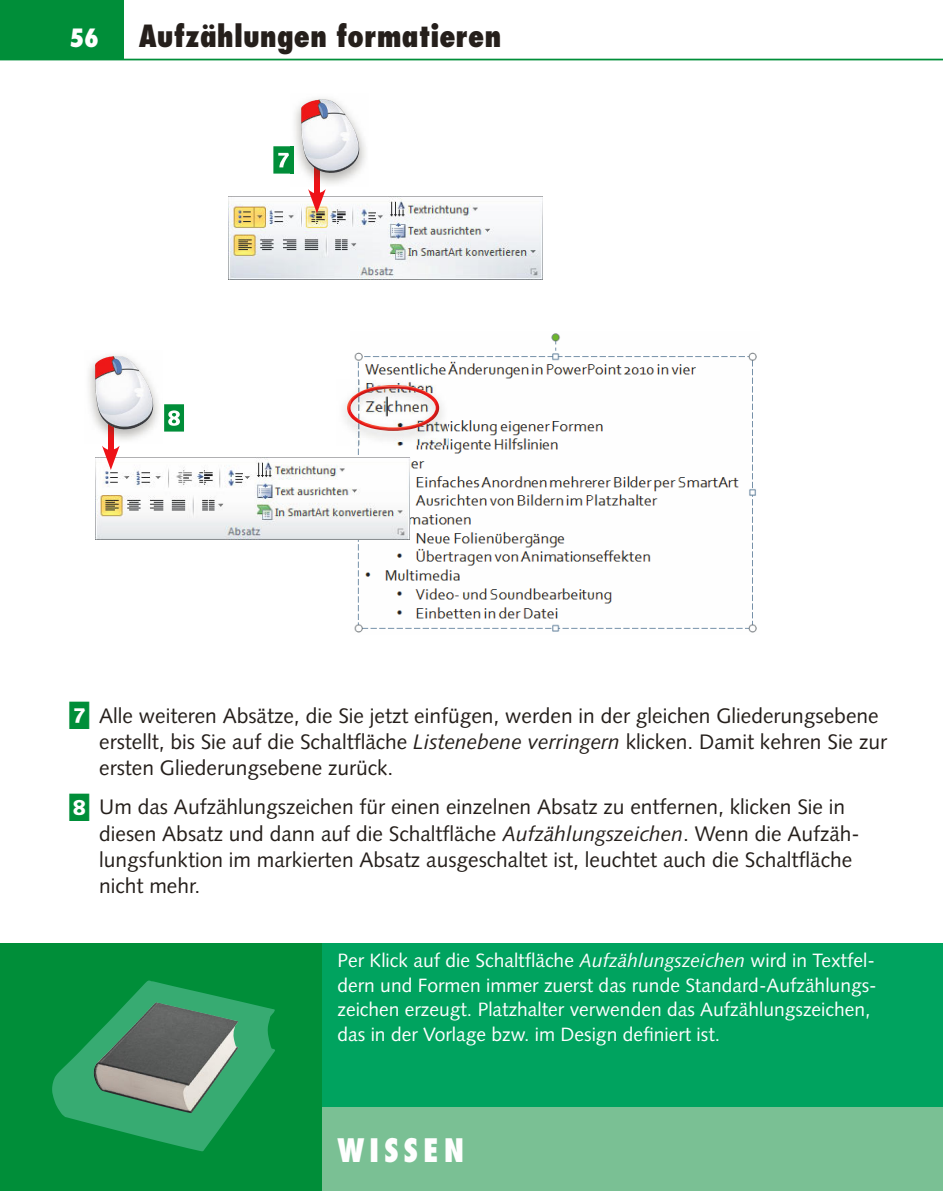
<style>
.page{position:relative;width:943px;height:1191px;background:#fff}
.page>*{position:absolute;margin:0;border:0;box-sizing:border-box;transform-origin:0 0}
.t1{font:800 condensed 31.5px "Futura";letter-spacing:.15em;color:#fefefe}
.t2{font:800 condensed 29.75px "Futura";color:#251f1b}
.t3{font:800 condensed 24.5px "Futura";color:#fefefe}
.t4{font:21px/26.2px "Syntax LT Std";color:#251f1b}
.t5{font:19.25px/24.5px "Syntax LT Std";color:#fefefe}
.s1{font-family:"Bfb numbers Normal";font-size:34.12px;color:#008e39}
.s2{font-style:italic}
</style>
<div class="page">
<div style="left:0;top:943px;width:322px;height:248px;background:#008e39"></div>
<div style="left:0;top:0;width:124px;height:60px;background:#008e39"></div>
<img style="left:52px;top:980px;width:223px;height:171px">
<img style="left:94px;top:1002px;width:144px;height:111px">
<hr style="left:0;top:59px;width:943px;height:1px;background:#008e39">
<svg style="left:164px;top:404px;width:20px;height:27px"></svg>
<svg style="left:273px;top:146px;width:18px;height:28px"></svg>
<div style="left:322px;top:1106px;width:621px;height:85px;background:#7ac094"></div>
<div style="left:322px;top:943px;width:621px;height:163px;background:#00a35f"></div>
<img style="left:229px;top:197px;width:313px;height:82px">
<img style="left:354px;top:333px;width:403px;height:300px">
<img style="left:95px;top:457px;width:314px;height:83px">
<img style="left:344px;top:380px;width:104px;height:65px">
<img style="left:375px;top:385px;width:36px;height:2px">
<img style="left:375px;top:429px;width:36px;height:2px">
<img style="left:347px;top:398px;width:4px;height:19px">
<img style="left:351px;top:387px;width:88px;height:42px">
<div style="left:314px;top:109px;width:5px;height:90px;background:#ee1217"></div>
<svg style="left:308px;top:189px;width:18px;height:24px"></svg>
<div style="left:108px;top:366px;width:5px;height:89px;background:#ee1217"></div>
<svg style="left:102px;top:445px;width:18px;height:25px"></svg>
<img style="left:293px;top:98px;width:73px;height:89px">
<img style="left:291px;top:146px;width:2px;height:28px">
<img style="left:314px;top:173px;width:5px;height:14px">
<img style="left:301px;top:99px;width:56px;height:74px">
<img style="left:88px;top:355px;width:71px;height:88px">
<img style="left:108px;top:429px;width:5px;height:14px">
<img style="left:95px;top:356px;width:56px;height:73px">
<p class="t3" style="left:69px;top:22px;width:31px">56</p>
<h2 class="t2" style="left:139px;top:17px;width:364px">aufzählungen formatieren</h2>
<p class="t4" style="left:99px;top:702px;width:789px;text-indent:-30px"><span class="s1">G</span> Alle weiteren Absätze, die Sie jetzt einfügen, werden in der gleichen Gliederungsebene erstellt, bis Sie auf die Schaltfläche <span class="s2">Listenebene verringern</span> klicken. Damit kehren Sie zur ersten Gliederungsebene zurück.</p>
<p class="t4" style="left:99px;top:794px;width:762px;text-indent:-30px"><span class="s1">H</span> Um das Aufzählungszeichen für einen einzelnen Absatz zu entfernen, klicken Sie in diesen Absatz und dann auf die Schaltfläche <span class="s2">Aufzählungszeichen</span>. Wenn die Aufzäh&shy;lungsfunktion im markierten Absatz ausgeschaltet ist, leuchtet auch die Schaltfläche nicht mehr.</p>
<p class="t5" style="left:337px;top:948px;width:540px">Per Klick auf die Schaltfläche <span class="s2">Aufzählungszeichen</span> wird in Textfel&shy;dern und Formen immer zuerst das runde Standard-Aufzählungs&shy;zeichen erzeugt. Platzhalter verwenden das Aufzählungszeichen, das in der Vorlage bzw. im Design definiert ist.</p>
<h1 class="t1" style="left:337px;top:1129px;width:128px">WiSSEn</h1>
</div>
